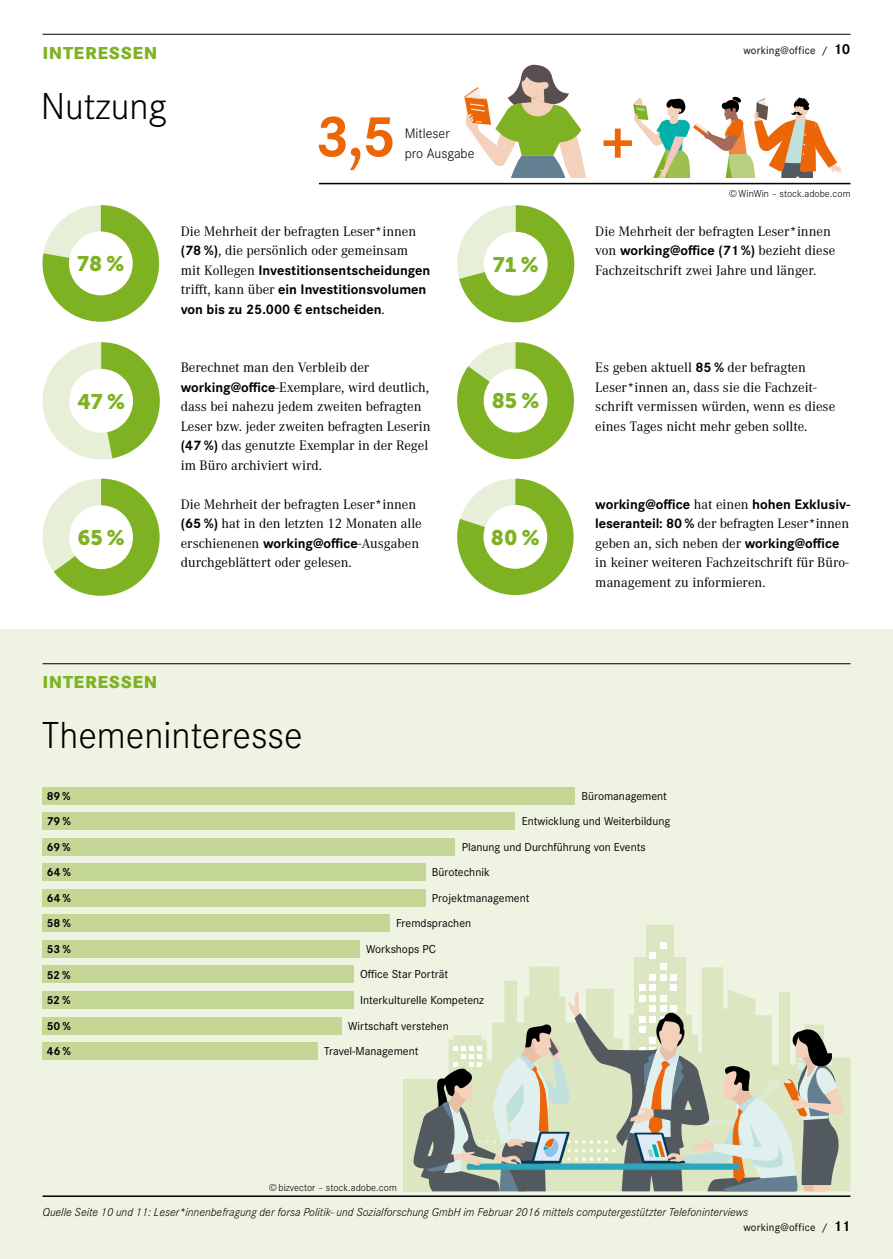
<style>
.page{position:relative;width:893px;height:1259px;background:#fff}
.page>*{position:absolute;margin:0;border:0;box-sizing:border-box;transform-origin:0 0}
.t1{font:700 60px "Corporate S";color:#ec6608}
.t2{font:300 39px "Corporate S";color:#000}
.t3{font:21px "Museo Sans 900";color:#7fb223}
.t4{font:800 18px "Corporate S";letter-spacing:.04em;color:#7fb223}
.t5{font:14.25px/19.5px "Corporate A";color:#000}
.t6{font:700 14.25px/19.5px "Corporate S";color:#000}
.t7{font:300 14.25px/19.5px "Corporate S";color:#000}
.t8{font:12px "Corporate S";color:#000}
.t9{font:italic 300 12px "Corporate S";color:#000}
.t10{font:700 12px "Corporate S";letter-spacing:-.005em;color:#000}
.t11{font:11.25px "Corporate S";letter-spacing:.015em;color:#000}
.t12{font:300 10.5px "Corporate S";color:#000}
.s1{font-weight:700;font-size:15px}
.s2{font-family:"Corporate S";font-weight:700}
.s3{font-family:"Corporate A";font-weight:400}
</style>
<div class="page">
<svg style="left:633px;top:96px;width:208px;height:82px"></svg>
<div style="left:0;top:629px;width:893px;height:630px;background:#eef3e2"></div>
<hr style="left:43px;top:34px;width:807px;height:1px;background:#000">
<svg style="left:43px;top:205px;width:116px;height:117px"></svg>
<div style="left:69px;top:231px;width:64px;height:64px;background:#fff;border-radius:50%"></div>
<svg style="left:42px;top:342px;width:118px;height:118px"></svg>
<div style="left:69px;top:369px;width:64px;height:64px;background:#fff;border-radius:50%"></div>
<svg style="left:42px;top:478px;width:118px;height:118px"></svg>
<div style="left:69px;top:505px;width:64px;height:64px;background:#fff;border-radius:50%"></div>
<svg style="left:451px;top:65px;width:150px;height:394px"></svg>
<div style="left:484px;top:369px;width:63px;height:63px;background:#fff;border-radius:50%"></div>
<svg style="left:457px;top:478px;width:117px;height:117px"></svg>
<div style="left:483px;top:505px;width:64px;height:64px;background:#fff;border-radius:50%"></div>
<div style="left:403px;top:1079px;width:46px;height:112px;background:#dce7c2"></div>
<svg style="left:634px;top:925px;width:216px;height:266px"></svg>
<div style="left:650px;top:952px;width:6px;height:7px;background:#fff"></div>
<svg style="left:660px;top:942px;width:6px;height:6px"></svg>
<svg style="left:413px;top:963px;width:432px;height:228px"></svg>
<div style="left:43px;top:787px;width:532px;height:17px;background:#c4d797"></div>
<div style="left:43px;top:813px;width:472px;height:17px;background:#c4d797"></div>
<div style="left:43px;top:838px;width:412px;height:17px;background:#c4d797"></div>
<div style="left:43px;top:864px;width:383px;height:17px;background:#c4d797"></div>
<div style="left:43px;top:889px;width:383px;height:17px;background:#c4d797"></div>
<div style="left:43px;top:915px;width:347px;height:17px;background:#c4d797"></div>
<div style="left:43px;top:940px;width:317px;height:17px;background:#c4d797"></div>
<div style="left:43px;top:966px;width:311px;height:17px;background:#c4d797"></div>
<div style="left:43px;top:991px;width:311px;height:17px;background:#c4d797"></div>
<div style="left:43px;top:1042px;width:275px;height:17px;background:#c4d797"></div>
<div style="left:43px;top:1017px;width:299px;height:17px;background:#c4d797"></div>
<hr style="left:43px;top:663px;width:807px;height:1px;background:#000">
<hr style="left:319px;top:183px;width:531px;height:1px;background:#000">
<hr style="left:43px;top:1195px;width:807px;height:2px;background:#000">
<p class="t4" style="left:43px;top:40px;width:116px">INTERESSEN</p>
<h2 class="t2" style="left:41px;top:81px;width:127px">Nutzung</h2>
<h1 class="t1" style="left:316px;top:95px;width:82px">3,5</h1>
<p class="t7" style="left:405px;top:123px;width:71px">Mitleser<br>pro Ausgabe</p>
<h1 class="t1" style="left:601px;top:102px;width:36px">+</h1>
<p class="t11" style="left:743px;top:43px;width:109px">working@office / <span class="s1">10</span></p>
<p class="t12" style="left:729px;top:186px;width:123px">©WinWin – stock.adobe.com</p>
<h3 class="t3" style="left:77px;top:252px;width:49px">78 %</h3>
<p class="t5" style="left:181px;top:221px;width:237px">Die Mehrheit der befragten Leser*innen <span class="s2">(78 %)</span>, die persönlich oder gemeinsam</p>
<p class="t6" style="left:181px;top:260px;width:251px"><span class="s3">mit Kollegen</span> Investitionsentscheidungen <span class="s3">trifft, kann über</span> ein Investitionsvolumen von bis zu 25.000 € entscheiden<span class="s3">.</span></p>
<h3 class="t3" style="left:493px;top:252px;width:47px">71 %</h3>
<p class="t5" style="left:595px;top:221px;width:237px">Die Mehrheit der befragten Leser*innen</p>
<p class="t6" style="left:595px;top:240px;width:241px"><span class="s3">von</span> working@office (71%) <span class="s3">bezieht diese</span></p>
<p class="t5" style="left:595px;top:260px;width:223px">Fachzeitschrift zwei Jahre und länger.</p>
<h3 class="t3" style="left:77px;top:389px;width:49px">47 %</h3>
<h3 class="t3" style="left:77px;top:526px;width:49px">65 %</h3>
<p class="t5" style="left:181px;top:357px;width:251px">Berechnet man den Verbleib der <span class="s2">working@office</span>-Exemplare, wird deutlich, dass bei nahezu jedem zweiten befragten Leser bzw. jeder zweiten befragten Leserin <span class="s2">(47 %)</span> das genutzte Exemplar in der Regel im Büro archiviert wird.</p>
<p class="t5" style="left:181px;top:494px;width:243px">Die Mehrheit der befragten Leser*innen <span class="s2">(65 %)</span> hat in den letzten 12 Monaten alle erschienenen <span class="s2">working@office</span>-Ausgaben durchgeblättert oder gelesen.</p>
<h3 class="t3" style="left:492px;top:389px;width:49px">85 %</h3>
<h3 class="t3" style="left:491px;top:525px;width:50px">80 %</h3>
<p class="t5" style="left:595px;top:357px;width:241px">Es geben aktuell <span class="s2">85 %</span> der befragten Leser*innen an, dass sie die Fachzeit&shy;schrift vermissen würden, wenn es diese eines Tages nicht mehr geben sollte.</p>
<p class="t6" style="left:595px;top:494px;width:256px">working@office <span class="s3">hat einen</span> hohen Exklusiv-</p>
<p class="t5" style="left:595px;top:513px;width:255px"><span class="s2">leseranteil: 80 %</span> der befragten Leser*innen geben an, sich neben der <span class="s2">working@office </span>in keiner weiteren Fachzeitschrift für Büro&shy;management zu informieren.</p>
<p class="t4" style="left:43px;top:670px;width:116px">INTERESSEN</p>
<h2 class="t2" style="left:42px;top:710px;width:262px">Themeninteresse</h2>
<p class="t10" style="left:47px;top:787px;width:26px">89 %</p>
<p class="t8" style="left:581px;top:788px;width:87px">Büromanagement</p>
<p class="t10" style="left:47px;top:813px;width:26px">79 %</p>
<p class="t8" style="left:522px;top:813px;width:150px">Entwicklung und Weiterbildung</p>
<p class="t10" style="left:47px;top:838px;width:26px">69 %</p>
<p class="t8" style="left:462px;top:839px;width:185px">Planung und Durchführung von Events</p>
<p class="t10" style="left:47px;top:864px;width:26px">64 %</p>
<p class="t8" style="left:432px;top:864px;width:59px">Bürotechnik</p>
<p class="t10" style="left:47px;top:889px;width:26px">64 %</p>
<p class="t8" style="left:432px;top:890px;width:99px">Projektmanagement</p>
<p class="t10" style="left:47px;top:915px;width:26px">58 %</p>
<p class="t8" style="left:396px;top:915px;width:77px">Fremdsprachen</p>
<p class="t10" style="left:47px;top:940px;width:26px">53 %</p>
<p class="t8" style="left:366px;top:941px;width:71px">Workshops PC</p>
<p class="t10" style="left:47px;top:966px;width:25px">52 %</p>
<p class="t8" style="left:360px;top:966px;width:90px">Office Star Porträt</p>
<p class="t10" style="left:47px;top:991px;width:25px">52 %</p>
<p class="t8" style="left:360px;top:992px;width:125px">Interkulturelle Kompetenz</p>
<p class="t10" style="left:47px;top:1017px;width:26px">50 %</p>
<p class="t8" style="left:348px;top:1017px;width:102px">Wirtschaft verstehen</p>
<p class="t10" style="left:47px;top:1042px;width:26px">46 %</p>
<p class="t8" style="left:324px;top:1043px;width:96px">Travel-Management</p>
<p class="t12" style="left:269px;top:1181px;width:130px">©bizvector – stock.adobe.com</p>
<p class="t9" style="left:43px;top:1205px;width:707px">Quelle Seite 10 und 11: Leser*innenbefragung der forsa Politik- und Sozialforschung GmbH im Februar 2016 mittels computergestützter Telefoninterviews</p>
<p class="t11" style="left:743px;top:1219px;width:109px">working@office / <span class="s1">11</span></p>
</div>
